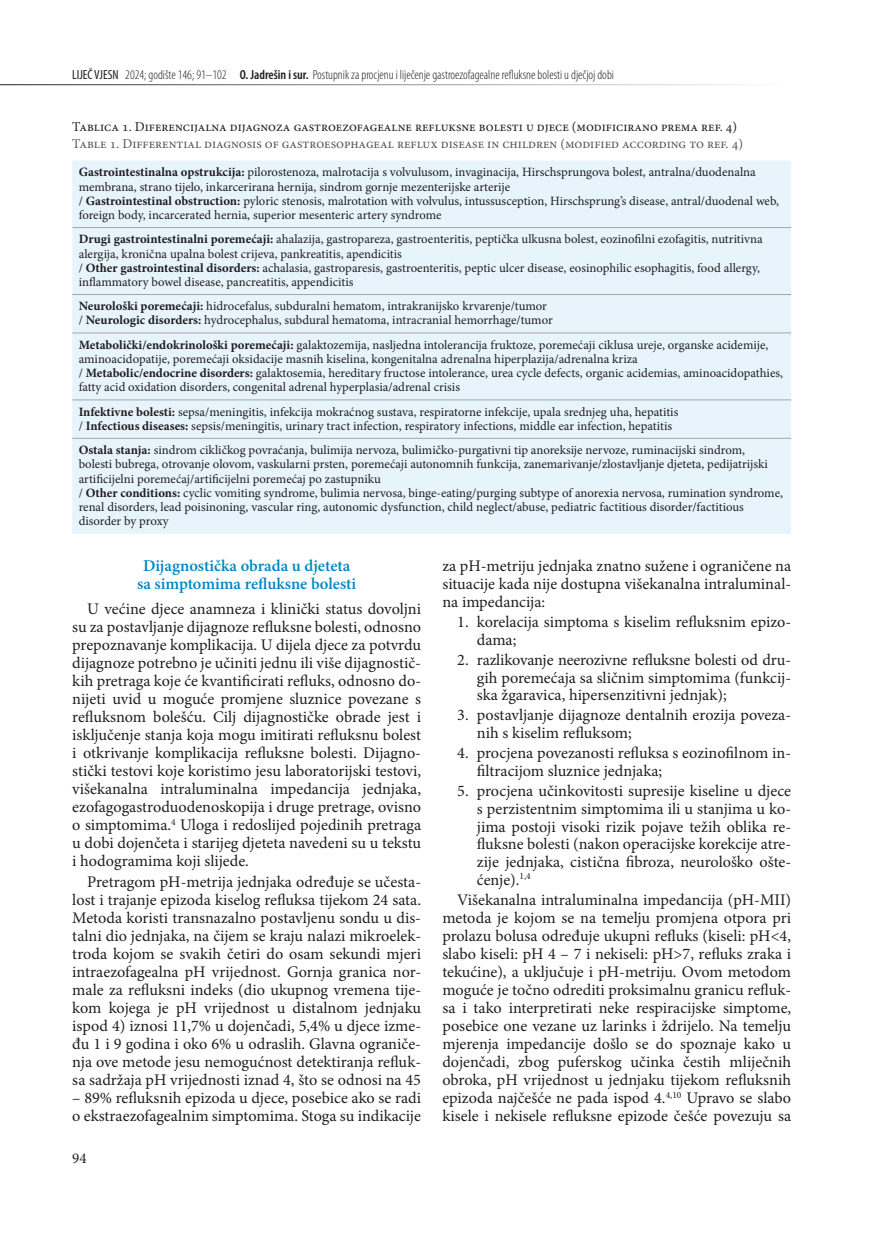
<style>
.page{position:relative;width:872px;height:1234px;background:#fff}
.page>*{position:absolute;margin:0;border:0;box-sizing:border-box;transform-origin:0 0}
.t1{font:600 16.5px/18px "Minion Pro";color:#0087c5;text-align:center}
.t2{font:16.2px/18px "Minion Pro";color:#1f1e1f;text-align:justify}
.t3{font:15px "Minion Pro";color:#1f1e1f}
.t4{font:13.5px "Minion Pro";color:#1f1e1f}
.t5{font:13.5px "Minion Pro";color:#565557}
.t6{font:300 condensed 13.2px "Myriad Pro";color:#1f1e1f}
.t7{font:12.75px/14.2px "Minion Pro";color:#1f1e1f}
.s1{font-weight:400}
.s2{font-weight:600}
.s3{font-weight:700}
</style>
<div class="page">
<hr style="left:0;top:84px;width:791px;height:1px;background:#1f1e1f">
<div style="left:72px;top:161px;width:719px;height:372px;background:#e8f4fc"></div>
<hr style="left:72px;top:227px;width:719px;height:1px;background:#a4a5a8">
<hr style="left:72px;top:294px;width:719px;height:1px;background:#a4a5a8">
<hr style="left:72px;top:332px;width:719px;height:1px;background:#a4a5a8">
<hr style="left:72px;top:399px;width:719px;height:1px;background:#a4a5a8">
<hr style="left:72px;top:438px;width:719px;height:1px;background:#a4a5a8">
<p class="t6" style="left:72px;top:67px;width:543px"><span class="s1">LIJEČ VJESN</span> 2024; godište 146; 91–102 <span class="s2">O. Jadrešin i sur.</span> Postupnik za procjenu i liječenje gastroezofagealne refluksne bolesti u dječjoj dobi</p>
<p class="t4" style="left:72px;top:118px;width:666px">Tablica 1. Diferencijalna dijagnoza gastroezofagealne refluksne bolesti u djece (modificirano prema ref. 4)</p>
<p class="t5" style="left:72px;top:135px;width:672px">Table 1. Differential diagnosis of gastroesophageal reflux disease in children (modified according to ref. 4)</p>
<p class="t7" style="left:79px;top:165px;width:702px"><span class="s3">Gastrointestinalna opstrukcija:</span> pilorostenoza, malrotacija s volvulusom, invaginacija, Hirschsprungova bolest, antralna/duodenalna membrana, strano tijelo, inkarcerirana hernija, sindrom gornje mezenterijske arterije<br>/ <span class="s3">Gastrointestinal obstruction:</span> pyloric stenosis, malrotation with volvulus, intussusception, Hirschsprung’s disease, antral/duodenal web, foreign body, incarcerated hernia, superior mesenteric artery syndrome</p>
<p class="t7" style="left:79px;top:232px;width:685px"><span class="s3">Drugi gastrointestinalni poremećaji:</span> ahalazija, gastropareza, gastroenteritis, peptička ulkusna bolest, eozinofilni ezofagitis, nutritivna alergija, kronična upalna bolest crijeva, pankreatitis, apendicitis<br>/ <span class="s3">Other gastrointestinal disorders:</span> achalasia, gastroparesis, gastroenteritis, peptic ulcer disease, eosinophilic esophagitis, food allergy, inflammatory bowel disease, pancreatitis, appendicitis</p>
<p class="t7" style="left:79px;top:299px;width:475px"><span class="s3">Neurološki poremećaji:</span> hidrocefalus, subduralni hematom, intrakranijsko krvarenje/tumor / <span class="s3">Neurologic disorders:</span> hydrocephalus, subdural hematoma, intracranial hemorrhage/tumor</p>
<p class="t7" style="left:79px;top:337px;width:706px"><span class="s3">Metabolički/endokrinološki poremećaji:</span> galaktozemija, nasljedna intolerancija fruktoze, poremećaji ciklusa ureje, organske acidemije, aminoacidopatije, poremećaji oksidacije masnih kiselina, kongenitalna adrenalna hiperplazija/adrenalna kriza<br>/ <span class="s3">Metabolic/endocrine disorders:</span> galaktosemia, hereditary fructose intolerance, urea cycle defects, organic acidemias, aminoacidopathies, fatty acid oxidation disorders, congenital adrenal hyperplasia/adrenal crisis</p>
<p class="t7" style="left:79px;top:404px;width:601px"><span class="s3">Infektivne bolesti:</span> sepsa/meningitis, infekcija mokraćnog sustava, respiratorne infekcije, upala srednjeg uha, hepatitis / <span class="s3">Infectious diseases:</span> sepsis/meningitis, urinary tract infection, respiratory infections, middle ear infection, hepatitis</p>
<p class="t7" style="left:79px;top:443px;width:705px"><span class="s3">Ostala stanja:</span> sindrom cikličkog povraćanja, bulimija nervoza, bulimičko-purgativni tip anoreksije nervoze, ruminacijski sindrom,<br>bolesti bubrega, otrovanje olovom, vaskularni prsten, poremećaji autonomnih funkcija, zanemarivanje/zlostavljanje djeteta, pedijatrijski artificijelni poremećaj/artificijelni poremećaj po zastupniku<br>/ <span class="s3">Other conditions:</span> cyclic vomiting syndrome, bulimia nervosa, binge-eating/purging subtype of anorexia nervosa, rumination syndrome, renal disorders, lead poisinoning, vascular ring, autonomic dysfunction, child neglect/abuse, pediatric factitious disorder/factitious disorder by proxy</p>
<p class="t1" style="left:137px;top:556px;width:221px">Dijagnostička obrada u djeteta sa simptomima refluksne bolesti</p>
<p class="t2" style="left:72px;top:599px;width:350px;text-indent:15px">U većine djece anamneza i klinički status dovoljni su za postavljanje dijagnoze refluksne bolesti, odnosno prepoznavanje komplikacija. U dijela djece za potvrdu dijagnoze potrebno je učiniti jednu ili više dijagnostič&shy;kih pretraga koje će kvantificirati refluks, odnosno do&shy;nijeti uvid u moguće promjene sluznice povezane s refluksnom bolešću. Cilj dijagnostičke obrade jest i isključenje stanja koja mogu imitirati refluksnu bolest i otkrivanje komplikacija refluksne bolesti. Dijagno&shy;stički testovi koje koristimo jesu laboratorijski testovi, višekanalna intraluminalna impedancija jednjaka, ezofagogastroduodenoskopija i druge pretrage, ovisno o simptomima.<sup>4</sup> Uloga i redoslijed pojedinih pretraga u dobi dojenčeta i starijeg djeteta navedeni su u tekstu i hodogramima koji slijede.</p>
<p class="t2" style="left:72px;top:872px;width:350px;text-indent:15px">Pretragom pH-metrija jednjaka određuje se učesta&shy;lost i trajanje epizoda kiselog refluksa tijekom 24 sata.<br>Metoda koristi transnazalno postavljenu sondu u dis&shy;talni dio jednjaka, na čijem se kraju nalazi mikroelek&shy;troda kojom se svakih četiri do osam sekundi mjeri intraezofagealna pH vrijednost. Gornja granica nor&shy;male za refluksni indeks (dio ukupnog vremena tije&shy;kom kojega je pH vrijednost u distalnom jednjaku ispod 4) iznosi 11,7% u dojenčadi, 5,4% u djece izme&shy;đu 1 i 9 godina i oko 6% u odraslih. Glavna ograniče&shy;nja ove metode jesu nemogućnost detektiranja refluk&shy;sa sadržaja pH vrijednosti iznad 4, što se odnosi na 45</p>
<p class="t2" style="left:72px;top:1088px;width:350px">– 89% refluksnih epizoda u djece, posebice ako se radi o ekstraezofagealnim simptomima. Stoga su indikacije</p>
<p class="t3" style="left:72px;top:1147px;width:16px">94</p>
<p class="t2" style="left:442px;top:556px;width:350px">za pH-metriju jednjaka znatno sužene i ograničene na situacije kada nije dostupna višekanalna intraluminal&shy;na impedancija:</p>
<p class="t2" style="left:477px;top:613px;width:316px;text-indent:-20px">1. korelacija simptoma s kiselim refluksnim epizo&shy;dama;</p>
<p class="t2" style="left:477px;top:650px;width:316px;text-indent:-20px">2. razlikovanje neerozivne refluksne bolesti od dru&shy;gih poremećaja sa sličnim simptomima (funkcij&shy;ska žgaravica, hipersenzitivni jednjak);</p>
<p class="t2" style="left:477px;top:706px;width:316px;text-indent:-20px">3. postavljanje dijagnoze dentalnih erozija poveza&shy;nih s kiselim refluksom;</p>
<p class="t2" style="left:477px;top:744px;width:316px;text-indent:-20px">4. procjena povezanosti refluksa s eozinofilnom in&shy;filtracijom sluznice jednjaka;</p>
<p class="t2" style="left:477px;top:782px;width:316px;text-indent:-20px">5. procjena učinkovitosti supresije kiseline u djece s perzistentnim simptomima ili u stanjima u ko&shy;jima postoji visoki rizik pojave težih oblika re&shy;fluksne bolesti (nakon operacijske korekcije atre&shy;zije jednjaka, cistična fibroza, neurološko ošte&shy;ćenje).<sup>1,4</sup></p>
<p class="t2" style="left:442px;top:890px;width:350px;text-indent:15px">Višekanalna intraluminalna impedancija (pH-MII) metoda je kojom se na temelju promjena otpora pri prolazu bolusa određuje ukupni refluks (kiseli: pH&lt;4, slabo kiseli: pH 4 – 7 i nekiseli: pH&gt;7, refluks zraka i tekućine), a uključuje i pH-metriju. Ovom metodom moguće je točno odrediti proksimalnu granicu refluk&shy;sa i tako interpretirati neke respiracijske simptome, posebice one vezane uz larinks i ždrijelo. Na temelju mjerenja impedancije došlo se do spoznaje kako u dojenčadi, zbog puferskog učinka čestih mliječnih obroka, pH vrijednost u jednjaku tijekom refluksnih epizoda najčešće ne pada ispod 4.<sup>4,10</sup> Upravo se slabo kisele i nekisele refluksne epizode češće povezuju sa</p>
</div>
